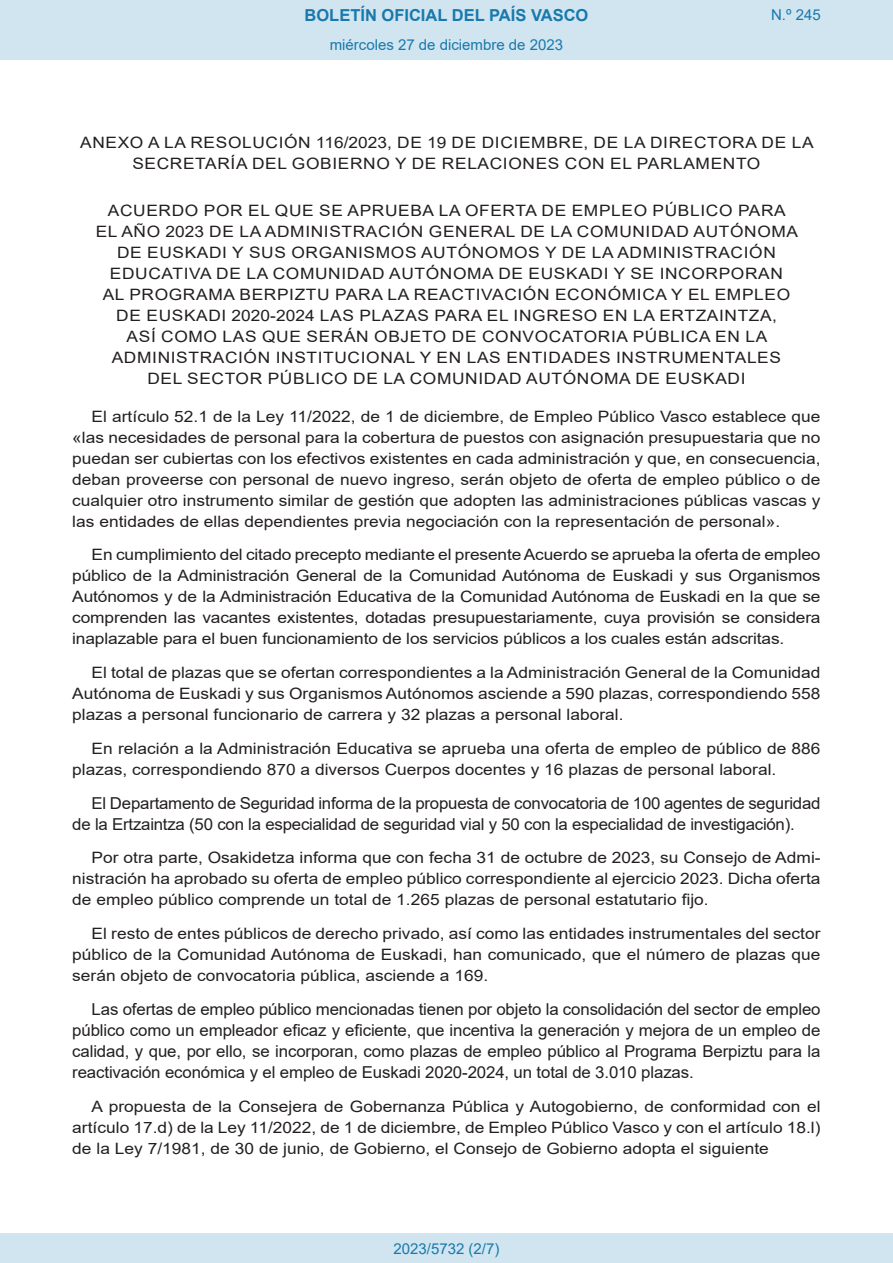
<style>
.page{position:relative;width:893px;height:1263px;background:#fff}
.page>*{position:absolute;margin:0;border:0;box-sizing:border-box;transform-origin:0 0}
.BOPVDetalle{font:16.5px/21px "Arial";letter-spacing:-.015em;color:#231f20}
.t1{font:700 16.5px "Arial";color:#1879ad}
.BOPVDetalle-2{font:15.6px/21px "Arial";color:#231f20;text-align:justify;scale:1.11 1}
.BOPVClave{font:15.6px/21px "Arial";letter-spacing:.035em;color:#231f20;text-align:center;scale:1.11 1}
.Paginacion_Centro{font:15px "Arial";color:#1879ad}
</style>
<div class="page">
<div style="left:0;top:0;width:893px;height:60px;background:#d0e5f0"></div>
<div style="left:0;top:1233px;width:893px;height:30px;background:#d0e5f0"></div>
<p class="t1" style="left:305px;top:3px;width:285px">BOLETÍN OFICIAL DEL PAÍS VASCO</p>
<p class="Paginacion_Centro" style="left:330px;top:35px;width:235px">miércoles 27 de diciembre de 2023</p>
<p class="Paginacion_Centro" style="left:771px;top:5px;width:51px">N.º 245</p>
<p class="BOPVClave" style="left:80px;top:132px;width:662px">ANEXO A LA RESOLUCIÓN 116/2023, DE 19 DE DICIEMBRE, DE LA DIRECTORA DE LA<br>SECRETARÍA DEL GOBIERNO Y DE RELACIONES CON EL PARLAMENTO</p>
<p class="BOPVClave" style="left:96px;top:200px;width:634px">ACUERDO POR EL QUE SE APRUEBA LA OFERTA DE EMPLEO PÚBLICO PARA EL AÑO 2023 DE LA ADMINISTRACIÓN GENERAL DE LA COMUNIDAD AUTÓNOMA DE EUSKADI Y SUS ORGANISMOS AUTÓNOMOS Y DE LA ADMINISTRACIÓN EDUCATIVA DE LA COMUNIDAD AUTÓNOMA DE EUSKADI Y SE INCORPORAN<br>AL PROGRAMA BERPIZTU PARA LA REACTIVACIÓN ECONÓMICA Y EL EMPLEO DE EUSKADI 2020-2024 LAS PLAZAS PARA EL INGRESO EN LA ERTZAINTZA,<br>ASÍ COMO LAS QUE SERÁN OBJETO DE CONVOCATORIA PÚBLICA EN LA ADMINISTRACIÓN INSTITUCIONAL Y EN LAS ENTIDADES INSTRUMENTALES DEL SECTOR PÚBLICO DE LA COMUNIDAD AUTÓNOMA DE EUSKADI</p>
<p class="BOPVDetalle-2" style="left:72px;top:406px;width:676px;text-indent:19px">El artículo 52.1 de la Ley 11/2022, de 1 de diciembre, de Empleo Público Vasco establece que «las necesidades de personal para la cobertura de puestos con asignación presupuestaria que no puedan ser cubiertas con los efectivos existentes en cada administración y que, en consecuencia, deban proveerse con personal de nuevo ingreso, serán objeto de oferta de empleo público o de cualquier otro instrumento similar de gestión que adopten las administraciones públicas vascas y las entidades de ellas dependientes previa negociación con la representación de personal».</p>
<p class="BOPVDetalle-2" style="left:72px;top:544px;width:676px;text-indent:19px">En cumplimiento del citado precepto mediante el presente Acuerdo se aprueba la oferta de empleo público de la Administración General de la Comunidad Autónoma de Euskadi y sus Organismos Autónomos y de la Administración Educativa de la Comunidad Autónoma de Euskadi en la que se comprenden las vacantes existentes, dotadas presupuestariamente, cuya provisión se considera inaplazable para el buen funcionamiento de los servicios públicos a los cuales están adscritas.</p>
<p class="BOPVDetalle-2" style="left:72px;top:662px;width:676px;text-indent:19px">El total de plazas que se ofertan correspondientes a la Administración General de la Comunidad Autónoma de Euskadi y sus Organismos Autónomos asciende a 590 plazas, correspondiendo 558 plazas a personal funcionario de carrera y 32 plazas a personal laboral.</p>
<p class="BOPVDetalle-2" style="left:72px;top:738px;width:676px;text-indent:19px">En relación a la Administración Educativa se aprueba una oferta de empleo de público de 886 plazas, correspondiendo 870 a diversos Cuerpos docentes y 16 plazas de personal laboral.</p>
<p class="BOPVDetalle" style="left:72px;top:792px;width:750px;text-indent:19px">El Departamento de Seguridad informa de la propuesta de convocatoria de 100 agentes de seguridad de la Ertzaintza (50 con la especialidad de seguridad vial y 50 con la especialidad de investigación).</p>
<p class="BOPVDetalle-2" style="left:72px;top:847px;width:676px;text-indent:19px">Por otra parte, Osakidetza informa que con fecha 31 de octubre de 2023, su Consejo de Admi&shy;nistración ha aprobado su oferta de empleo público correspondiente al ejercicio 2023. Dicha oferta de empleo público comprende un total de 1.265 plazas de personal estatutario fijo.</p>
<p class="BOPVDetalle-2" style="left:72px;top:923px;width:676px;text-indent:19px">El resto de entes públicos de derecho privado, así como las entidades instrumentales del sector público de la Comunidad Autónoma de Euskadi, han comunicado, que el número de plazas que serán objeto de convocatoria pública, asciende a 169.</p>
<p class="BOPVDetalle" style="left:72px;top:998px;width:750px;text-align:justify;text-indent:19px">Las ofertas de empleo público mencionadas tienen por objeto la consolidación del sector de empleo público como un empleador eficaz y eficiente, que incentiva la generación y mejora de un empleo de calidad, y que, por ello, se incorporan, como plazas de empleo público al Programa Berpiztu para la reactivación económica y el empleo de Euskadi 2020-2024, un total de 3.010 plazas.</p>
<p class="BOPVDetalle-2" style="left:72px;top:1096px;width:676px;text-indent:19px">A propuesta de la Consejera de Gobernanza Pública y Autogobierno, de conformidad con el artículo 17.d) de la Ley 11/2022, de 1 de diciembre, de Empleo Público Vasco y con el artículo 18.l) de la Ley 7/1981, de 30 de junio, de Gobierno, el Consejo de Gobierno adopta el siguiente</p>
<p class="Paginacion_Centro" style="left:393px;top:1238px;width:107px">2023/5732 (2/7)</p>
</div>
